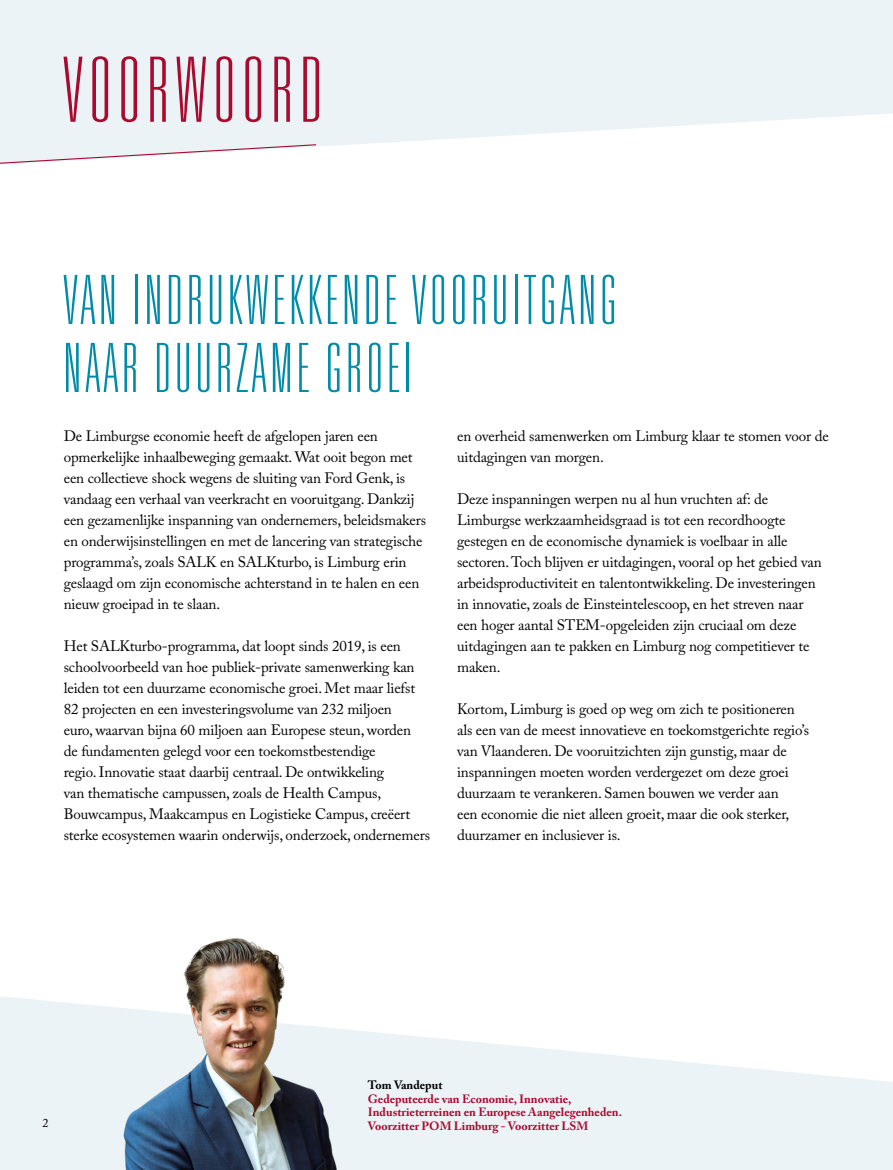
<style>
.page{position:relative;width:893px;height:1170px;background:#fff}
.page>*{position:absolute;margin:0;border:0;box-sizing:border-box;transform-origin:0 0}
.t1{font:100 ultra-condensed 90.15px "Univers";letter-spacing:.08em;color:#a90a2e}
.t2{font:100 ultra-condensed 67.95px/67.9px "Univers";letter-spacing:.07em;color:#008ca8}
.t3{font:15px/21px "Adobe Caslon Pro";letter-spacing:-.01em;color:#000}
.t4{font:700 12px/13.8px "Adobe Caslon Pro";color:#a90a2e}
.t5{font:700 12px "Adobe Caslon Pro";color:#000}
.t6{font:12px "Adobe Caslon Pro";color:#000}
</style>
<div class="page">
<svg style="left:0;top:996px;width:893px;height:173px;fill:#ebf3f7"></svg>
<svg style="left:0;top:0;width:893px;height:147px;background:#ecf3f7"></svg>
<svg style="left:0;top:143px;width:317px;height:22px"></svg>
<img style="left:59px;top:937px;width:317px;height:232px">
<h1 class="t1" style="left:64px;top:44px;width:260px">VOORWOORD</h1>
<h2 class="t2" style="left:64px;top:267px;width:554px">VAN INDRUKWEKKENDE VOORUITGANG<br>NAAR DUURZAME GROEI</h2>
<p class="t3" style="left:457px;top:425px;width:373px">en overheid samenwerken om Limburg klaar te stomen voor de uitdagingen van morgen.</p>
<p class="t3" style="left:457px;top:488px;width:366px">Deze inspanningen werpen nu al hun vruchten af: de Limburgse werkzaamheidsgraad is tot een recordhoogte gestegen en de economische dynamiek is voelbaar in alle sectoren. Toch blijven er uitdagingen, vooral op het gebied van arbeidsproductiviteit en talentontwikkeling. De investeringen in innovatie, zoals de Einsteintelescoop, en het streven naar een hoger aantal STEM-opgeleiden zijn cruciaal om deze uitdagingen aan te pakken en Limburg nog competitiever te maken.</p>
<p class="t3" style="left:457px;top:698px;width:353px">Kortom, Limburg is goed op weg om zich te positioneren als een van de meest innovatieve en toekomstgerichte regio’s van Vlaanderen. De vooruitzichten zijn gunstig, maar de inspanningen moeten worden verdergezet om deze groei duurzaam te verankeren. Samen bouwen we verder aan<br>een economie die niet alleen groeit, maar die ook sterker, duurzamer en inclusiever is.</p>
<p class="t3" style="left:64px;top:425px;width:364px">De Limburgse economie heeft de afgelopen jaren een opmerkelijke inhaalbeweging gemaakt. Wat ooit begon met een collectieve shock wegens de sluiting van Ford Genk, is vandaag een verhaal van veerkracht en vooruitgang. Dankzij een gezamenlijke inspanning van ondernemers, beleidsmakers en onderwijsinstellingen en met de lancering van strategische programma’s, zoals SALK en SALKturbo, is Limburg erin geslaagd om zijn economische achterstand in te halen en een nieuw groeipad in te slaan.</p>
<p class="t3" style="left:64px;top:635px;width:368px">Het SALKturbo-programma, dat loopt sinds 2019, is een schoolvoorbeeld van hoe publiek-private samenwerking kan leiden tot een duurzame economische groei. Met maar liefst 82 projecten en een investeringsvolume van 232 miljoen<br>euro, waarvan bijna 60 miljoen aan Europese steun, worden<br>de fundamenten gelegd voor een toekomstbestendige<br>regio. Innovatie staat daarbij centraal. De ontwikkeling<br>van thematische campussen, zoals de Health Campus, Bouwcampus, Maakcampus en Logistieke Campus, creëert sterke ecosystemen waarin onderwijs, onderzoek, ondernemers</p>
<p class="t6" style="left:43px;top:1116px;width:7px">2</p>
<p class="t5" style="left:368px;top:1077px;width:76px">Tom Vandeput</p>
<p class="t4" style="left:368px;top:1091px;width:256px">Gedeputeerde van Economie, Innovatie,<br>Industrieterreinen en Europese Aangelegenheden.<br>Voorzitter POM Limburg - Voorzitter LSM</p>
</div>
